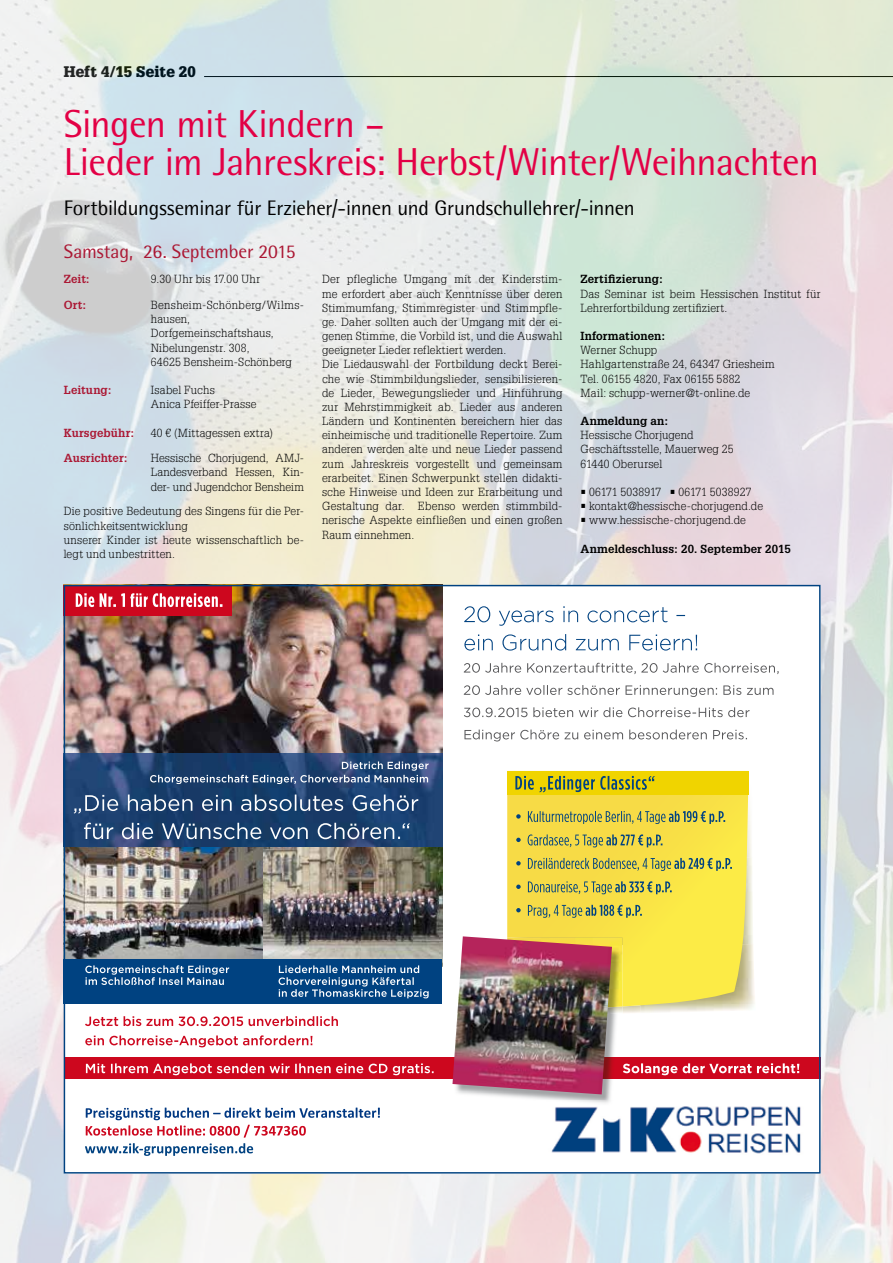
<style>
.page{position:relative;width:893px;height:1263px;background:#fff}
.page>*{position:absolute;margin:0;border:0;box-sizing:border-box;transform-origin:0 0}
.t1{font:39px/37.5px "Rotis Semi Sans Std";letter-spacing:-.015em;color:#e30045}
.t2{font:21px "Rotis Semi Sans Std";letter-spacing:-.01em;color:#000}
.t3{font:19.5px "Rotis Semi Sans Std";letter-spacing:-.01em;color:#ab1834}
.t4{font:900 15px "Glypha LT Std";letter-spacing:.015em;color:#000}
.t5{font:300 11.4px/14.1px "Glypha LT Std";letter-spacing:.015em;color:#000}
.t6{font:700 11.4px "Glypha LT Std";letter-spacing:.01em;color:#000}
.t7{font:700 11.4px "Glypha LT Std";letter-spacing:.01em;color:#ab1834}
.t8{font:300 11.4px "Glypha LT Std";letter-spacing:.035em;color:#000}
</style>
<div class="page">
<img style="left:0;top:0;width:893px;height:1263px">
<div style="left:64px;top:585px;width:757px;height:589px;background:#fff"></div>
<img style="left:748px;top:771px;width:5px;height:173px">
<img style="left:640px;top:944px;width:115px;height:69px">
<svg style="left:507px;top:795px;width:241px;height:211px"></svg>
<div style="left:507px;top:771px;width:241px;height:24px;background:#f0d400"></div>
<svg style="left:516px;top:905px;width:126px;height:13px"></svg>
<svg style="left:516px;top:881px;width:156px;height:13px"></svg>
<svg style="left:516px;top:858px;width:216px;height:13px"></svg>
<svg style="left:516px;top:834px;width:146px;height:13px"></svg>
<svg style="left:516px;top:811px;width:209px;height:13px"></svg>
<svg style="left:515px;top:776px;width:140px;height:16px"></svg>
<img style="left:66px;top:587px;width:376px;height:167px">
<svg style="left:66px;top:754px;width:376px;height:93px"></svg>
<div style="left:64px;top:585px;width:168px;height:31px;background:#cd071e"></div>
<svg style="left:76px;top:593px;width:146px;height:14px"></svg>
<img style="left:66px;top:847px;width:197px;height:112px">
<img style="left:263px;top:847px;width:179px;height:112px">
<div style="left:64px;top:959px;width:378px;height:45px;background:#004281"></div>
<svg style="left:85px;top:965px;width:144px;height:20px"></svg>
<svg style="left:279px;top:965px;width:150px;height:33px"></svg>
<img style="left:551px;top:1106px;width:250px;height:48px">
<svg style="left:85px;top:1107px;width:295px;height:49px"></svg>
<svg style="left:464px;top:729px;width:283px;height:12px"></svg>
<svg style="left:464px;top:707px;width:285px;height:10px"></svg>
<svg style="left:464px;top:685px;width:309px;height:12px"></svg>
<svg style="left:464px;top:663px;width:315px;height:11px"></svg>
<svg style="left:464px;top:634px;width:233px;height:16px"></svg>
<svg style="left:464px;top:606px;width:221px;height:20px"></svg>
<div style="left:64px;top:1058px;width:757px;height:21px;background:#cd071e"></div>
<svg style="left:85px;top:1035px;width:227px;height:12px"></svg>
<svg style="left:85px;top:1016px;width:253px;height:10px"></svg>
<svg style="left:86px;top:1063px;width:348px;height:12px"></svg>
<svg style="left:623px;top:1063px;width:176px;height:12px"></svg>
<img style="left:472px;top:1012px;width:151px;height:88px">
<img style="left:612px;top:938px;width:11px;height:74px">
<img style="left:452px;top:936px;width:160px;height:158px">
<svg style="left:820px;top:1173px;width:10px;height:10px"></svg>
<h3 class="t4" style="left:64px;top:62px;width:134px">Heft 4/15 Seite 20</h3>
<h1 class="t1" style="left:64px;top:105px;width:757px">Singen mit Kindern –<br>Lieder im Jahreskreis: Herbst/Winter/Weihnachten</h1>
<h2 class="t2" style="left:64px;top:196px;width:572px">Fortbildungsseminar für Erzieher/-innen und Grundschullehrer/-innen</h2>
<h3 class="t3" style="left:64px;top:240px;width:233px">Samstag, 26. September 2015</h3>
<p class="t7" style="left:64px;top:272px;width:27px">Zeit:</p>
<p class="t8" style="left:151px;top:273px;width:111px">9.30 Uhr bis 17.00 Uhr</p>
<p class="t7" style="left:64px;top:298px;width:24px">Ort:</p>
<p class="t5" style="left:151px;top:298px;width:155px">Bensheim-Schönberg/Wilms&shy;hausen,<br>Dorfgemeinschaftshaus,<br>Nibelungenstr. 308,<br>64625 Bensheim-Schönberg</p>
<p class="t7" style="left:64px;top:383px;width:49px">Leitung:</p>
<p class="t5" style="left:151px;top:383px;width:107px">Isabel Fuchs<br>Anica Pfeiffer-Prasse</p>
<p class="t7" style="left:64px;top:425px;width:72px">Kursgebühr:</p>
<p class="t5" style="left:151px;top:426px;width:124px">40 € (Mittagessen extra)</p>
<p class="t7" style="left:64px;top:451px;width:65px">Ausrichter:</p>
<p class="t5" style="left:151px;top:451px;width:155px;text-align:justify">Hessische Chorjugend, AMJ-Landesverband Hessen, Kin&shy;der- und Jugendchor Bensheim</p>
<p class="t5" style="left:64px;top:505px;width:242px">Die positive Bedeutung des Singens für die Per&shy;sönlichkeitsentwicklung<br>unserer Kinder ist heute wissenschaftlich be&shy;legt und unbestritten.</p>
<p class="t5" style="left:322px;top:272px;width:242px">Der pflegliche Umgang mit der Kinderstim&shy;me erfordert aber auch Kenntnisse über deren Stimmumfang, Stimmregister und Stimmpfle&shy;ge. Daher sollten auch der Umgang mit der ei&shy;genen Stimme, die Vorbild ist, und die Auswahl geeigneter Lieder reflektiert werden.<br>Die Liedauswahl der Fortbildung deckt Berei&shy;che wie Stimmbildungslieder, sensibilisieren&shy;de Lieder, Bewegungslieder und Hinführung zur Mehrstimmigkeit ab. Lieder aus anderen Ländern und Kontinenten bereichern hier das einheimische und traditionelle Repertoire. Zum anderen werden alte und neue Lieder passend zum Jahreskreis vorgestellt und gemeinsam erarbeitet. Einen Schwerpunkt stellen didakti&shy;sche Hinweise und Ideen zur Erarbeitung und Gestaltung dar. Ebenso werden stimmbild&shy;nerische Aspekte einfließen und einen großen Raum einnehmen.</p>
<p class="t6" style="left:580px;top:272px;width:84px">Zertifizierung:</p>
<p class="t5" style="left:580px;top:287px;width:242px">Das Seminar ist beim Hessischen Institut für<br>Lehrerfortbildung zertifiziert.</p>
<p class="t6" style="left:580px;top:329px;width:86px">Informationen:</p>
<p class="t5" style="left:580px;top:343px;width:196px">Werner Schupp<br>Hahlgartenstraße 24, 64347 Griesheim<br>Tel. 06155 4820, Fax 06155 5882<br>Mail: schupp-werner@t-online.de</p>
<p class="t6" style="left:580px;top:414px;width:89px">Anmeldung an:</p>
<p class="t5" style="left:580px;top:428px;width:155px">Hessische Chorjugend<br>Geschäftsstelle, Mauerweg 25<br>61440 Oberursel</p>
<p class="t5" style="left:580px;top:485px;width:173px">• 06171 5038917 • 06171 5038927</p>
<p class="t5" style="left:580px;top:499px;width:184px">• kontakt@hessische-chorjugend.de</p>
<p class="t5" style="left:580px;top:513px;width:167px">• www.hessische-chorjugend.de</p>
<p class="t6" style="left:580px;top:541px;width:212px">Anmeldeschluss: 20. September 2015</p>
</div>
